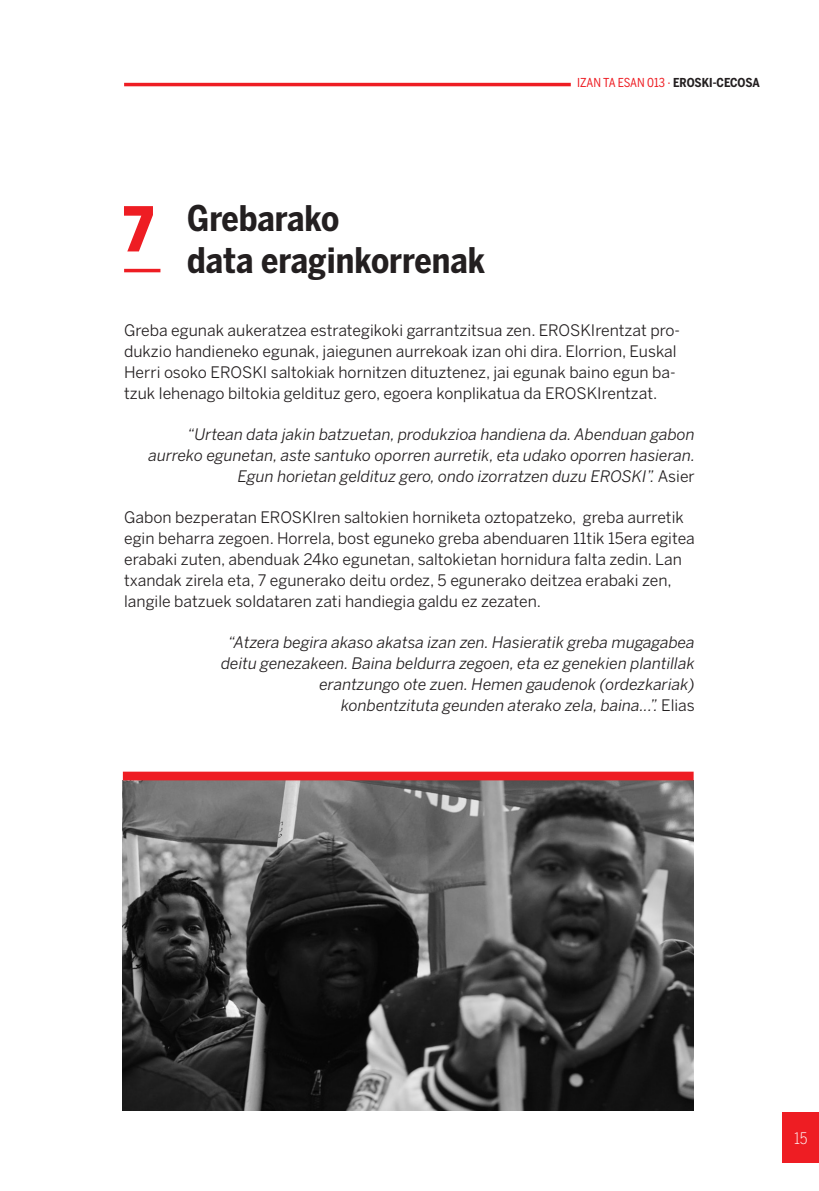
<style>
.page{position:relative;width:819px;height:1191px;background:#fff}
.page>*{position:absolute;margin:0;border:0;box-sizing:border-box;transform-origin:0 0}
.t1{font:900 61.25px "Benton Sans Cond";color:#ee1d23}
.t2{font:700 35px/42px "Benton Sans Cond";color:#231f20}
.t3{font:15.75px/21px "Benton Sans";color:#231f20}
.t4{font:italic 15.75px/21px "Benton Sans";color:#231f20;text-align:right}
.t5{font:300 15.75px "Benton Sans Cond";color:#fff}
.t6{font:12.25px "Benton Sans Cond";letter-spacing:-.005em;color:#ee1d23}
.s1{font-weight:700;color:#231f20}
.s2{font-style:normal}
</style>
<div class="page">
<hr style="left:124px;top:83px;width:447px;height:3px;background:#ee1d23">
<div style="left:782px;top:1112px;width:37px;height:51px;background:#ee1d23"></div>
<hr style="left:124px;top:269px;width:36px;height:3px;background:#ee1d23">
<img style="left:123px;top:780px;width:570px;height:330px">
<div style="left:123px;top:771px;width:570px;height:9px;background:#ee1d23"></div>
<h1 class="t1" style="left:124px;top:193px;width:30px">7</h1>
<h2 class="t2" style="left:187px;top:197px;width:299px">Grebarako<br>data eraginkorrenak</h2>
<p class="t6" style="left:577px;top:75px;width:184px">IZANTA ESAN 013 · <span class="s1">EROSKI-CECOSA</span></p>
<p class="t3" style="left:124px;top:320px;width:557px">Greba egunak aukeratzea estrategikoki garrantzitsua zen. EROSKIrentzat pro&shy;dukzio handieneko egunak, jaiegunen aurrekoak izan ohi dira. Elorrion, Euskal Herri osoko EROSKI saltokiak hornitzen dituztenez, jai egunak baino egun ba&shy;tzuk lehenago biltokia geldituz gero, egoera konplikatua da EROSKIrentzat.</p>
<p class="t4" style="left:149px;top:424px;width:548px">“Urtean data jakin batzuetan, produkzioa handiena da. Abenduan gabon aurreko egunetan, aste santuko oporren aurretik, eta udako oporren hasieran.<br>Egun horietan geldituz gero, ondo izorratzen duzu EROSKI”. <span class="s2">Asier</span></p>
<p class="t3" style="left:124px;top:506px;width:572px">Gabon bezperatan EROSKIren saltokien horniketa oztopatzeko, greba aurretik egin beharra zegoen. Horrela, bost eguneko greba abenduaren 11tik 15era egitea erabaki zuten, abenduak 24ko egunetan, saltokietan hornidura falta zedin. Lan txandak zirela eta, 7 egunerako deitu ordez, 5 egunerako deitzea erabaki zen, langile batzuek soldataren zati handiegia galdu ez zezaten.</p>
<p class="t4" style="left:221px;top:631px;width:475px">“Atzera begira akaso akatsa izan zen. Hasieratik greba mugagabea deitu genezakeen. Baina beldurra zegoen, eta ez genekien plantillak erantzungo ote zuen. Hemen gaudenok (ordezkariak) konbentzituta geunden aterako zela, baina...”. <span class="s2">Elias</span></p>
<p class="t5" style="left:794px;top:1129px;width:15px">15</p>
</div>
